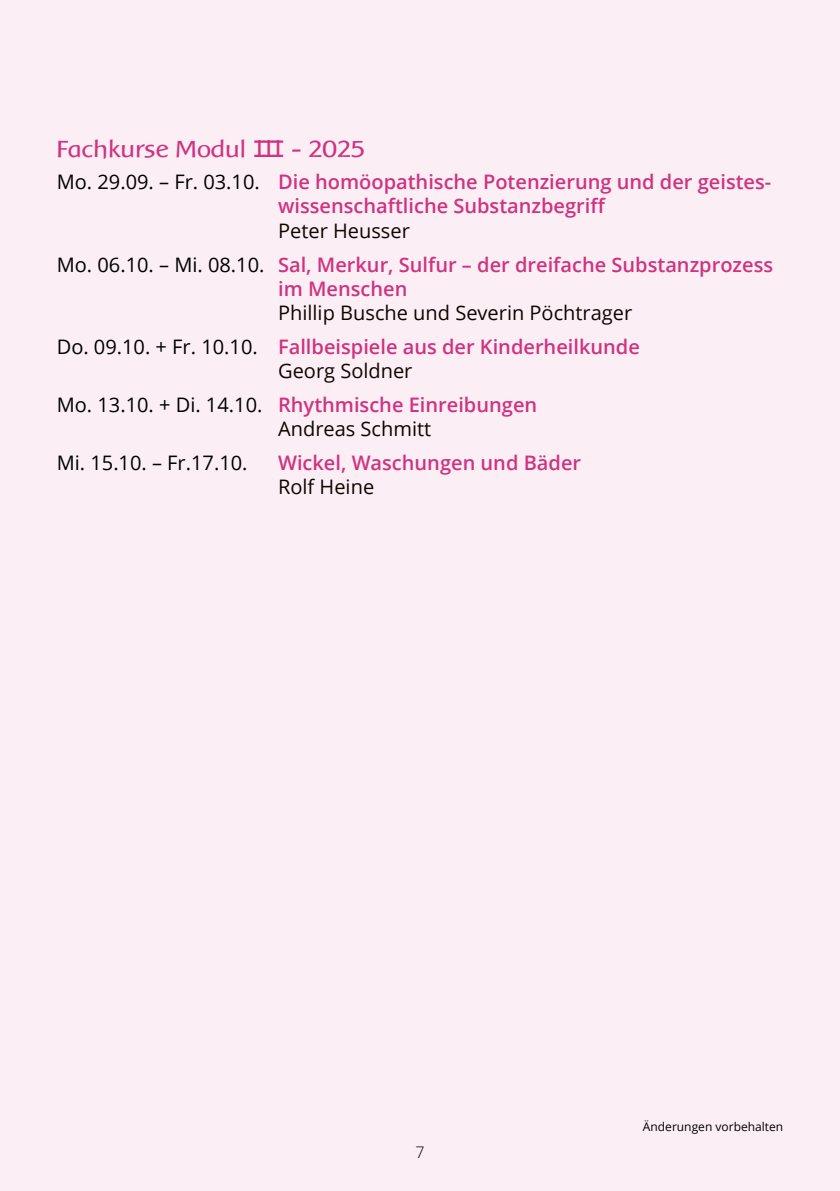
<style>
.page{position:relative;width:840px;height:1191px;background:#fff}
.page>*{position:absolute;margin:0;border:0;box-sizing:border-box;transform-origin:0 0}
.t1{font:24px "Baar Metanoia";color:#cf337f}
.t2{font:600 20px/34px "Open Sans";color:#cf337f}
.t3{font:20px "Open Sans";color:#0f0500}
.t4{font:20px "Open Sans";color:#000}
.t5{font:300 16px "Open Sans";color:#000}
.t6{font:12px "Open Sans";color:#000}
.s1{font-family:"Cascadia Code"}
.s2{font-weight:400;color:#000}
.s3{font-weight:400;color:#0f0500}
</style>
<div class="page">
<div style="left:0;top:0;width:839px;height:1191px;background:#fbeff5"></div>
<p class="t1" style="left:57px;top:136px;width:310px">Fachkurse Modul <span class="s1">III</span> - 2025</p>
<p class="t2" style="left:278px;top:170px;width:494px;line-height:24px;text-indent:-221px"><span class="s2">Mo. 29.09. – Fr. 03.10.</span> Die homöopathische Potenzierung und der geistes&shy;wissenschaftliche Substanzbegriff</p>
<p class="t2" style="left:57px;top:213px;width:717px;text-indent:221px"><span class="s3">Peter Heusser<br></span><span class="s2">Mo. 06.10. – Mi. 08.10.</span> Sal, Merkur, Sulfur – der dreifache Substanzprozess</p>
<p class="t2" style="left:278px;top:271px;width:131px">im Menschen</p>
<p class="t2" style="left:57px;top:295px;width:584px;text-indent:221px"><span class="s3">Phillip Busche und Severin Pöchtrager<br></span><span class="s2">Do. 09.10. + Fr. 10.10.</span> Fallbeispiele aus der Kinderheilkunde</p>
<p class="t2" style="left:57px;top:353px;width:481px;text-indent:221px"><span class="s3">Georg Soldner<br></span><span class="s2">Mo. 13.10. + Di. 14.10.</span> Rhythmische Einreibungen</p>
<p class="t3" style="left:278px;top:414px;width:154px">Andreas Schmitt</p>
<p class="t4" style="left:57px;top:448px;width:192px">Mi. 15.10. – Fr.17.10.</p>
<p class="t2" style="left:278px;top:445px;width:304px">Wickel, Waschungen und Bäder</p>
<p class="t3" style="left:278px;top:472px;width:98px">Rolf Heine</p>
<p class="t5" style="left:415px;top:1141px;width:11px">7</p>
<p class="t6" style="left:642px;top:1118px;width:142px">Änderungen vorbehalten</p>
</div>
